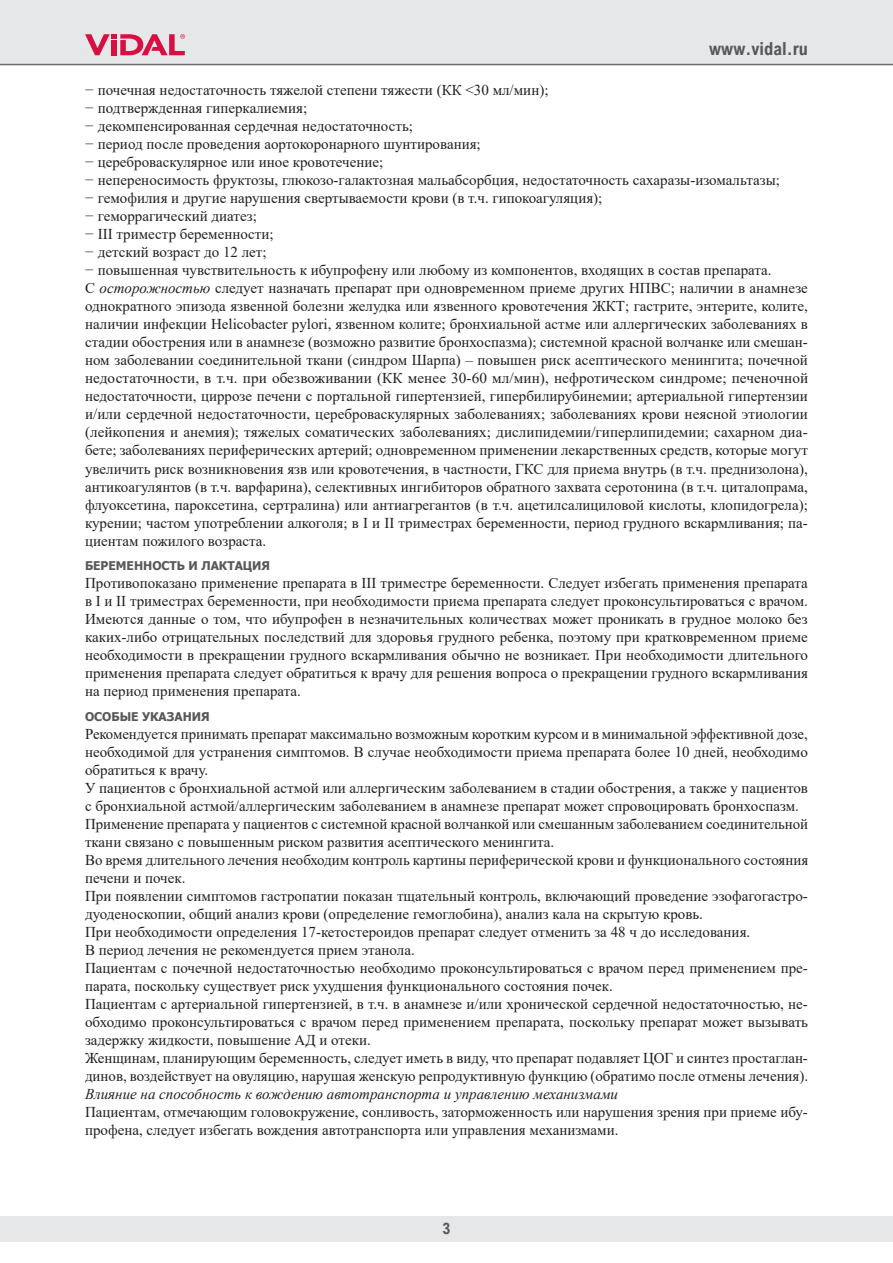
<style>
.page{position:relative;width:893px;height:1263px;background:#fff}
.page>*{position:absolute;margin:0;border:0;box-sizing:border-box;transform-origin:0 0}
.t1{font:700 18px "Arial Nova Cond";color:#57585a}
.t2{font:700 15.75px "Arial Nova Cond";color:#57585a}
.t3{font:15px/18px "Times New Roman";color:#231f20}
.t4{font:italic 15px "Times New Roman";color:#231f20}
.t5{font:700 12px "Tahoma";color:#57585a}
.s1{font-style:italic}
</style>
<div class="page">
<div style="left:0;top:1216px;width:893px;height:26px;background:#e6e7e9"></div>
<div style="left:0;top:0;width:893px;height:64px;background:#e6e7e9"></div>
<svg style="left:85px;top:34px;width:100px;height:21px"></svg>
<hr style="left:0;top:64px;width:893px;height:1px;background:#6c6d70">
<p class="t1" style="left:709px;top:38px;width:100px">www.vidal.ru</p>
<p class="t3" style="left:85px;top:81px;width:725px">− почечная недостаточность тяжелой степени тяжести (КК &lt;30 мл/мин);<br>− подтвержденная гиперкалиемия;<br>− декомпенсированная сердечная недостаточность;<br>− период после проведения аортокоронарного шунтирования;<br>− цереброваскулярное или иное кровотечение;<br>− непереносимость фруктозы, глюкозо-галактозная мальабсорбция, недостаточность сахаразы-изомальтазы;<br>− гемофилия и другие нарушения свертываемости крови (в т.ч. гипокоагуляция);<br>− геморрагический диатез;<br>− III триместр беременности;<br>− детский возраст до 12 лет;<br>− повышенная чувствительность к ибупрофену или любому из компонентов, входящих в состав препарата.<br>С <span class="s1">осторожностью</span> следует назначать препарат при одновременном приеме других НПВС; наличии в анамнезе однократного эпизода язвенной болезни желудка или язвенного кровотечения ЖКТ; гастрите, энтерите, колите, наличии инфекции Helicobacter pylori, язвенном колите; бронхиальной астме или аллергических заболеваниях в стадии обострения или в анамнезе (возможно развитие бронхоспазма); системной красной волчанке или смешан&shy;ном заболевании соединительной ткани (синдром Шарпа) – повышен риск асептического менингита; почечной недостаточности, в т.ч. при обезвоживании (КК менее 30-60 мл/мин), нефротическом синдроме; печеночной недостаточности, циррозе печени с портальной гипертензией, гипербилирубинемии; артериальной гипертензии и/или сердечной недостаточности, цереброваскулярных заболеваниях; заболеваниях крови неясной этиологии (лейкопения и анемия); тяжелых соматических заболеваниях; дислипидемии/гиперлипидемии; сахарном диа&shy;бете; заболеваниях периферических артерий; одновременном применении лекарственных средств, которые могут увеличить риск возникновения язв или кровотечения, в частности, ГКС для приема внутрь (в т.ч. преднизолона), антикоагулянтов (в т.ч. варфарина), селективных ингибиторов обратного захвата серотонина (в т.ч. циталопрама, флуоксетина, пароксетина, сертралина) или антиагрегантов (в т.ч. ацетилсалициловой кислоты, клопидогрела); курении; частом употреблении алкоголя; в I и II триместрах беременности, период грудного вскармливания; па&shy;циентам пожилого возраста.</p>
<p class="t5" style="left:85px;top:557px;width:187px">БЕРЕМЕННОСТЬ И ЛАКТАЦИЯ</p>
<p class="t3" style="left:85px;top:574px;width:724px;text-align:justify">Противопоказано применение препарата в III триместре беременности. Следует избегать применения препарата в I и II триместрах беременности, при необходимости приема препарата следует проконсультироваться с врачом.<br>Имеются данные о том, что ибупрофен в незначительных количествах может проникать в грудное молоко без каких-либо отрицательных последствий для здоровья грудного ребенка, поэтому при кратковременном приеме необходимости в прекращении грудного вскармливания обычно не возникает. При необходимости длительного применения препарата следует обратиться к врачу для решения вопроса о прекращении грудного вскармливания на период применения препарата.</p>
<p class="t5" style="left:85px;top:708px;width:126px">ОСОБЫЕ УКАЗАНИЯ</p>
<p class="t3" style="left:85px;top:724px;width:725px">Рекомендуется принимать препарат максимально возможным коротким курсом и в минимальной эффективной дозе, необходимой для устранения симптомов. В случае необходимости приема препарата более 10 дней, необходимо обратиться к врачу.<br>У пациентов с бронхиальной астмой или аллергическим заболеванием в стадии обострения, а также у пациентов с бронхиальной астмой/аллергическим заболеванием в анамнезе препарат может спровоцировать бронхоспазм.<br>Применение препарата у пациентов с системной красной волчанкой или смешанным заболеванием соединительной ткани связано с повышенным риском развития асептического менингита.<br>Во время длительного лечения необходим контроль картины периферической крови и функционального состояния печени и почек.<br>При появлении симптомов гастропатии показан тщательный контроль, включающий проведение эзофагогастро&shy;дуоденоскопии, общий анализ крови (определение гемоглобина), анализ кала на скрытую кровь.<br>При необходимости определения 17-кетостероидов препарат следует отменить за 48 ч до исследования.<br>В период лечения не рекомендуется прием этанола.<br>Пациентам с почечной недостаточностью необходимо проконсультироваться с врачом перед применением пре&shy;парата, поскольку существует риск ухудшения функционального состояния почек.<br>Пациентам с артериальной гипертензией, в т.ч. в анамнезе и/или хронической сердечной недостаточностью, не&shy;обходимо проконсультироваться с врачом перед применением препарата, поскольку препарат может вызывать задержку жидкости, повышение АД и отеки.<br>Женщинам, планирующим беременность, следует иметь в виду, что препарат подавляет ЦОГ и синтез простаглан&shy;динов, воздействует на овуляцию, нарушая женскую репродуктивную функцию (обратимо после отмены лечения).</p>
<p class="t4" style="left:85px;top:1084px;width:535px">Влияние на способность к вождению автотранспорта и управлению механизмами</p>
<p class="t3" style="left:85px;top:1102px;width:724px">Пациентам, отмечающим головокружение, сонливость, заторможенность или нарушения зрения при приеме ибу&shy;профена, следует избегать вождения автотранспорта или управления механизмами.</p>
<p class="t2" style="left:443px;top:1218px;width:9px">3</p>
</div>
